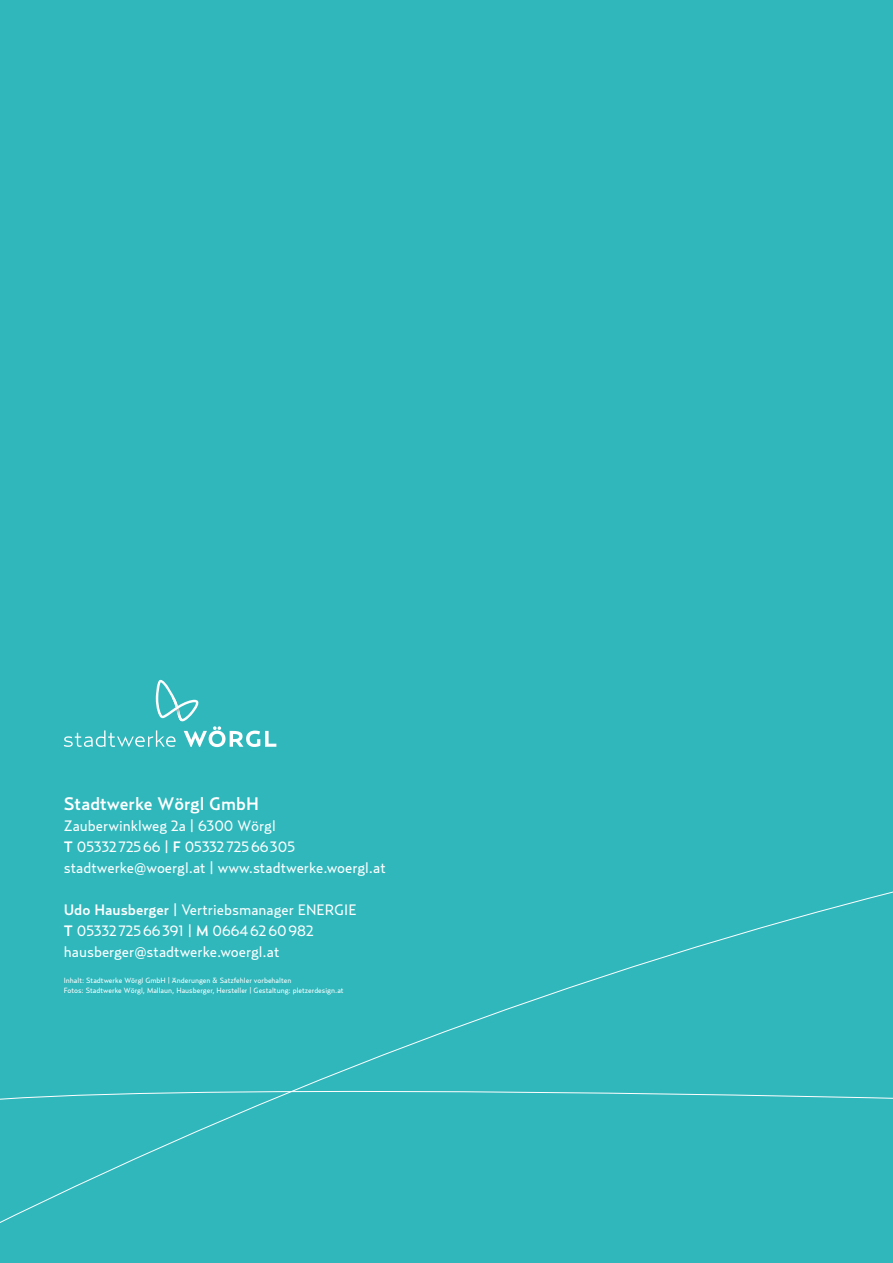
<style>
.page{position:relative;width:893px;height:1263px;background:#2fb7bc}
.page>*{position:absolute;margin:0;border:0;box-sizing:border-box;transform-origin:0 0}
.t1{font:500 18px "Relay";color:#fff}
.t2{font:15px/21px "Relay";color:#fff}
.t3{font:7.5px/10.5px "Relay";color:#fff}
.s1{font-weight:500}
</style>
<div class="page">
<svg style="left:0;top:1082px;width:893px;height:79px"></svg>
<svg style="left:64px;top:680px;width:212px;height:67px"></svg>
<p class="t1" style="left:64px;top:793px;width:197px">Stadtwerke Wörgl GmbH</p>
<p class="t2" style="left:64px;top:815px;width:324px">Zauberwinklweg 2a | 6300 Wörgl<br><span class="s1">T</span> 0533272566 | <span class="s1">F</span> 0533272566305 stadtwerke@woergl.at | www.stadtwerke.woergl.at</p>
<p class="t2" style="left:64px;top:899px;width:294px"><span class="s1">Udo Hausberger</span> | Vertriebsmanager ENERGIE<br><span class="s1">T</span> 0533272566391 | <span class="s1">M</span> 06646260982 hausberger@stadtwerke.woergl.at</p>
<p class="t3" style="left:64px;top:974px;width:281px">Inhalt: Stadtwerke Wörgl GmbH | Änderungen &amp; Satzfehler vorbehalten<br>Fotos: Stadtwerke Wörgl, Mallaun, Hausberger, Hersteller | Gestaltung: pletzerdesign.at</p>
</div>
